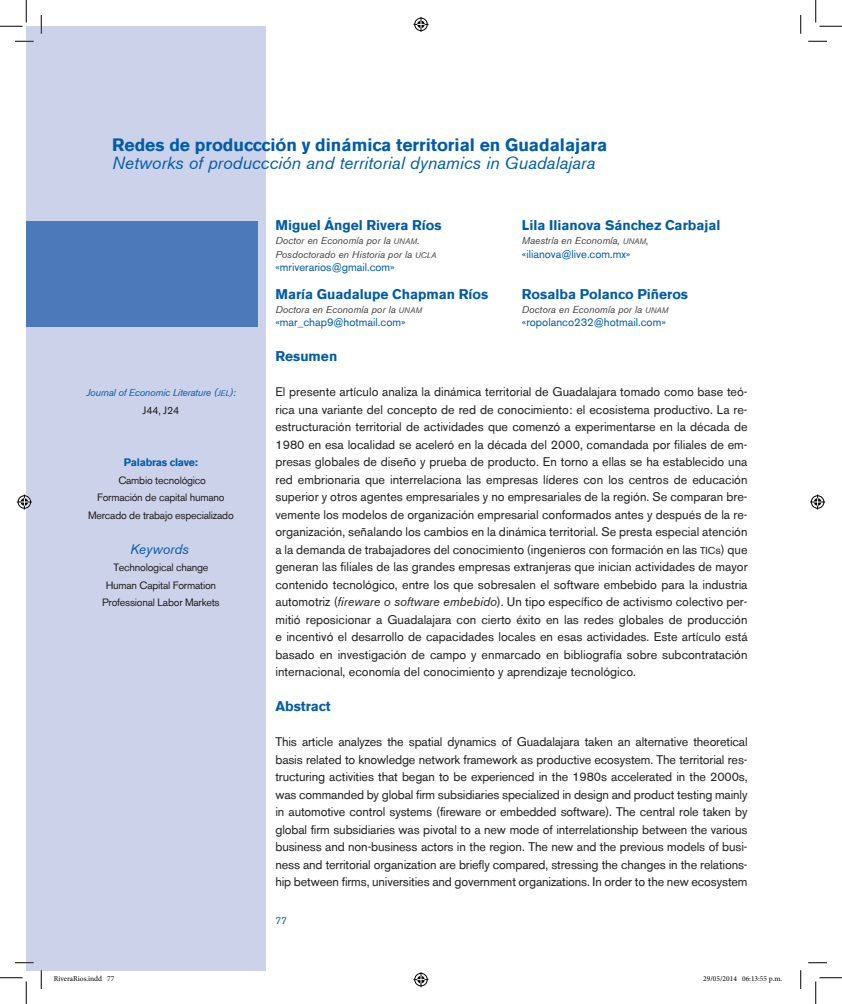
<style>
.page{position:relative;width:842px;height:1004px;background:#fff}
.page>*{position:absolute;margin:0;border:0;box-sizing:border-box;transform-origin:0 0}
.t1{font:italic 17.5px "Akzidenz Grotesk BE";color:#005ca7}
.t2{font:700 17.5px "Akzidenz Grotesk BE";color:#005ca7}
.t3{font:700 13.75px "Akzidenz Grotesk BE";color:#005ca7}
.t4{font:italic 13.75px "Akzidenz Grotesk BE";color:#005ca7}
.t5{font:12.5px/17.5px "Akzidenz Grotesk BE";letter-spacing:-.005em;color:#231f20;text-align:justify}
.t6{font:11.25px "Akzidenz Grotesk BE";color:#005ca7}
.t7{font:10.62px/17.5px "Akzidenz Grotesk BE";letter-spacing:-.02em;color:#231f20;text-align:center}
.t8{font:700 10.62px "Akzidenz Grotesk BE";letter-spacing:-.02em;color:#005ca7}
.t9{font:italic 10px/13.8px "Akzidenz Grotesk BE";color:#3e3e3f}
.t10{font:italic 10px "Akzidenz Grotesk BE";letter-spacing:-.02em;color:#005ca7}
.t11{font:10px "Akzidenz Grotesk BE";color:#005ca7}
.t12{font:7.5px "Minion Pro";color:#000}
.s1{font-family:"Akzidenz Grotesk BE It SC800";font-style:normal;font-size:8px}
.s2{font-family:"Akzidenz Grotesk BE It SC800";font-style:normal}
.s3{font-family:"Akzidenz Grotesk BE Regular SC800";font-size:10px}
.s4{font-size:11.25px}
.s5{font-style:italic}
</style>
<div class="page">
<div style="left:26px;top:26px;width:240px;height:945px;background:#cbd2ea"></div>
<div style="left:26px;top:221px;width:232px;height:105px;background:#4b79b9"></div>
<svg style="left:15px;top:40px;width:19px;height:2px"></svg>
<svg style="left:808px;top:40px;width:19px;height:2px"></svg>
<svg style="left:15px;top:962px;width:19px;height:1px"></svg>
<svg style="left:808px;top:962px;width:19px;height:1px"></svg>
<svg style="left:40px;top:15px;width:2px;height:19px"></svg>
<svg style="left:40px;top:970px;width:2px;height:19px"></svg>
<svg style="left:800px;top:15px;width:1px;height:19px"></svg>
<svg style="left:800px;top:970px;width:1px;height:19px"></svg>
<svg style="left:0;top:0;width:27px;height:27px"></svg>
<svg style="left:0;top:977px;width:27px;height:27px"></svg>
<svg style="left:815px;top:0;width:27px;height:27px"></svg>
<svg style="left:815px;top:977px;width:27px;height:27px"></svg>
<svg style="left:413px;top:17px;width:15px;height:15px"></svg>
<svg style="left:413px;top:972px;width:15px;height:15px"></svg>
<svg style="left:17px;top:494px;width:15px;height:15px"></svg>
<svg style="left:810px;top:494px;width:15px;height:15px"></svg>
<h1 class="t2" style="left:112px;top:135px;width:497px">Redes de produccción y dinámica territorial en Guadalajara</h1>
<h1 class="t1" style="left:112px;top:152px;width:484px">Networks of produccción and territorial dynamics in Guadalajara</h1>
<p class="t10" style="left:86px;top:387px;width:151px">Journal of Economic Literature (<span class="s1">JEL</span>):</p>
<p class="t7" style="left:143px;top:401px;width:38px">J44, J24</p>
<p class="t8" style="left:124px;top:456px;width:76px">Palabras clave:</p>
<p class="t7" style="left:88px;top:471px;width:147px">Cambio tecnológico<br>Formación de capital humano<br>Mercado de trabajo especializado</p>
<p class="t4" style="left:130px;top:541px;width:60px">Keywords</p>
<p class="t7" style="left:102px;top:559px;width:119px">Technological change<br>Human Capital Formation<br>Professional Labor Markets</p>
<p class="t3" style="left:275px;top:217px;width:168px">Miguel Ángel Rivera Ríos</p>
<p class="t9" style="left:275px;top:233px;width:163px">Doctor en Economía por la <span class="s1">UNAM</span><span class="s2">.<br></span>Posdoctorado en Historia por la <span class="s1">UCLA</span></p>
<p class="t6" style="left:275px;top:261px;width:121px">«mriverarios@gmail.com»</p>
<p class="t3" style="left:275px;top:286px;width:214px">María Guadalupe Chapman Ríos</p>
<p class="t9" style="left:275px;top:302px;width:148px">Doctora en Economía por la <span class="s1">UNAM</span></p>
<p class="t6" style="left:275px;top:316px;width:132px">«mar_chap9@hotmail.com»</p>
<p class="t3" style="left:522px;top:217px;width:200px">Lila Ilianova Sánchez Carbajal</p>
<p class="t9" style="left:522px;top:233px;width:128px">Maestría en Economía<span class="s2">,</span> <span class="s1">UNAM</span><span class="s2">,</span></p>
<p class="t6" style="left:522px;top:247px;width:110px">«ilianova@live.com.mx»</p>
<p class="t3" style="left:522px;top:286px;width:168px">Rosalba Polanco Piñeros</p>
<p class="t9" style="left:522px;top:302px;width:148px">Doctora en Economía por la <span class="s1">UNAM</span></p>
<p class="t6" style="left:522px;top:316px;width:145px">«ropolanco232@hotmail.com»</p>
<p class="t3" style="left:275px;top:349px;width:63px">Resumen</p>
<p class="t5" style="left:275px;top:383px;width:474px">El presente artículo analiza la dinámica territorial de Guadalajara tomado como base teó&shy;rica una variante del concepto de red de conocimiento: el ecosistema productivo. La re&shy;estructuración territorial de actividades que comenzó a experimentarse en la década de 1980 en esa localidad se aceleró en la década del 2000, comandada por filiales de em&shy;presas globales de diseño y prueba de producto. En torno a ellas se ha establecido una red embrionaria que interrelaciona las empresas líderes con los centros de educación superior y otros agentes empresariales y no empresariales de la región. Se comparan bre&shy;vemente los modelos de organización empresarial conformados antes y después de la re&shy;organización, señalando los cambios en la dinámica territorial. Se presta especial atención a la demanda de trabajadores del conocimiento (ingenieros con formación en las <span class="s3">tic</span><span class="s4">s</span>) que generan las filiales de las grandes empresas extranjeras que inician actividades de mayor contenido tecnológico, entre los que sobresalen el software embebido para la industria automotriz (<span class="s5">fireware o software embebido</span>). Un tipo específico de activismo colectivo per&shy;mitió reposicionar a Guadalajara con cierto éxito en las redes globales de producción e incentivó el desarrollo de capacidades locales en esas actividades. Este artículo está basado en investigación de campo y enmarcado en bibliografía sobre subcontratación internacional, economía del conocimiento y aprendizaje tecnológico.</p>
<p class="t3" style="left:275px;top:699px;width:57px">Abstract</p>
<p class="t5" style="left:275px;top:733px;width:474px">This article analyzes the spatial dynamics of Guadalajara taken an alternative theoretical basis related to knowledge network framework as productive ecosystem. The territorial res&shy;tructuring activities that began to be experienced in the 1980s accelerated in the 2000s, was commanded by global firm subsidiaries specialized in design and product testing mainly in automotive control systems (fireware or embedded software). The central role taken by global firm subsidiaries was pivotal to a new mode of interrelationship between the various business and non-business actors in the region. The new and the previous models of busi&shy;ness and territorial organization are briefly compared, stressing the changes in the relations&shy;hip between firms, universities and government organizations. In order to the new ecosystem</p>
<p class="t11" style="left:275px;top:915px;width:13px">77</p>
<p class="t12" style="left:54px;top:974px;width:62px">RiveraRios.indd 77</p>
<p class="t12" style="left:703px;top:974px;width:81px">29/05/2014 06:13:55 p.m.</p>
</div>
